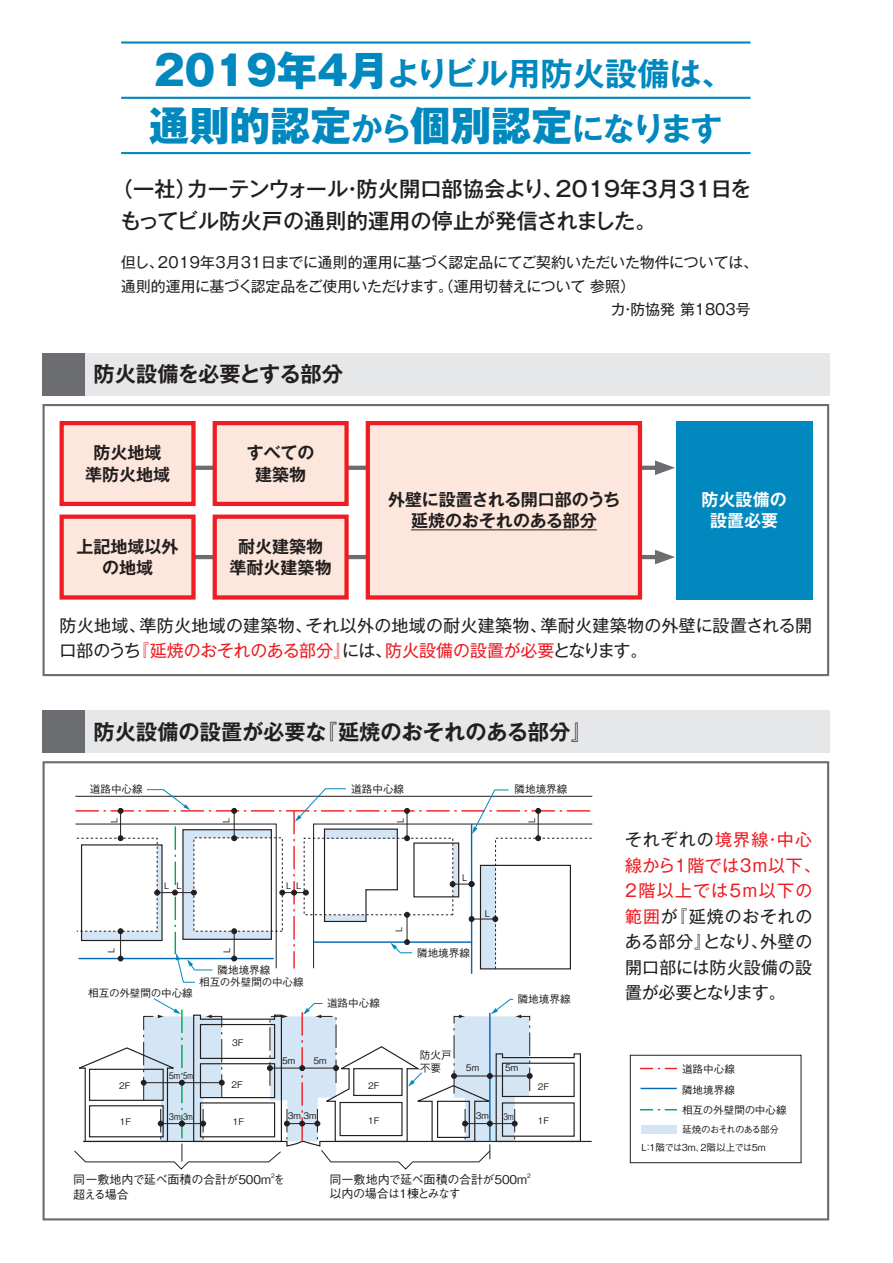
<style>
.page{position:relative;width:893px;height:1263px;background:#fff}
.page>*{position:absolute;margin:0;border:0;box-sizing:border-box;transform-origin:0 0}
.t1{font:800 40.35px "Gothic MB101 Pro";color:#0088bf}
.t2{font:700 32.25px "Gothic MB101 Pro De";color:#0088bf}
.t3{font:500 21.3px/32px "Gothic MB101 Pro";letter-spacing:-.02em;color:#231f20}
.t4{font:700 21.3px "Gothic MB101 Pro De";color:#231f20}
.t5{font:700 21.3px "Gothic MB101 Pro De";letter-spacing:-.03em;color:#231f20}
.t6{font:16.95px/25.5px "Gothic MB101 Pro";color:#231f20}
.t7{font:700 16.95px/21.3px "Gothic MB101 Pro De";color:#231f20;text-align:center}
.t8{font:700 16.95px/21.3px "Gothic MB101 Pro De";color:#fff;text-align:center}
.t9{font:14.85px "Gothic MB101 Pro";letter-spacing:-.01em;color:#231f20}
.t10{font:500 12.15px "Gothic BBB Pro";letter-spacing:-.005em;color:#231f20}
.t11{font:500 12.15px "Gothic BBB Pro";letter-spacing:-.065em;color:#231f20}
.t12{font:500 12.15px "Gothic BBB Pro";letter-spacing:-.03em;color:#231f20}
.t13{font:500 10.65px/20.4px "Gothic BBB Pro";color:#231f20}
.t14{font:500 9.6px "Gothic BBB Pro";letter-spacing:-.03em;color:#231f20}
.t15{font:500 9.6px "Gothic BBB Pro";letter-spacing:-.09em;color:#231f20}
.t16{font:500 9px "Gothic BBB Pro";color:#231f20}
.t17{font:500 9px "Gothic BBB Pro";color:#231f20;scale:.9 1}
.t18{font:500 9px "Gothic BBB Pro";color:#231f20;scale:.8 1}
.t19{font:500 6px "Gothic BBB Pro";color:#231f20}
.s1{font-family:"Gothic MB101 Pro";font-weight:800;font-size:40.35px}
.s2{font-family:"Gothic MB101 Pro De";font-weight:700;font-size:32.25px}
.s3{color:#ee1d23}
</style>
<div class="page">
<div style="left:85px;top:353px;width:744px;height:42px;background:#e6e7e9"></div>
<div style="left:43px;top:353px;width:42px;height:42px;background:#6c6d70"></div>
<div style="left:43px;top:404px;width:786px;height:272px;border:2px solid #6c6d70"></div>
<div style="left:676px;top:421px;width:136px;height:179px;background:#0088bf"></div>
<div style="left:85px;top:710px;width:744px;height:43px;background:#e6e7e9"></div>
<div style="left:43px;top:710px;width:42px;height:43px;background:#6c6d70"></div>
<div style="left:43px;top:761px;width:786px;height:459px;border:2px solid #6c6d70"></div>
<svg style="left:196px;top:466px;width:459px;height:4px"></svg>
<svg style="left:655px;top:460px;width:20px;height:15px"></svg>
<div style="left:62px;top:423px;width:131px;height:81px;background:#fde7dc"></div>
<div style="left:60px;top:421px;width:136px;height:85px;border:4px solid #ee1d23"></div>
<div style="left:215px;top:423px;width:132px;height:81px;background:#fde7dc"></div>
<div style="left:213px;top:421px;width:136px;height:85px;border:4px solid #ee1d23"></div>
<hr style="left:128px;top:555px;width:535px;height:4px;background:#6c6d70">
<svg style="left:655px;top:550px;width:20px;height:14px"></svg>
<div style="left:62px;top:517px;width:131px;height:80px;background:#fde7dc"></div>
<div style="left:60px;top:514px;width:136px;height:86px;border:4px solid #ee1d23"></div>
<div style="left:215px;top:517px;width:132px;height:80px;background:#fde7dc"></div>
<div style="left:213px;top:514px;width:136px;height:86px;border:4px solid #ee1d23"></div>
<div style="left:368px;top:423px;width:272px;height:174px;background:#fde7dc"></div>
<hr style="left:411px;top:529px;width:186px;height:1px;background:#231f20">
<div style="left:366px;top:421px;width:276px;height:179px;border:4px solid #ee1d23"></div>
<svg style="left:74px;top:998px;width:518px;height:172px"></svg>
<div style="left:630px;top:1055px;width:171px;height:108px;border:1px solid #231f20"></div>
<div style="left:641px;top:1125px;width:35px;height:9px;background:#d4e5f5"></div>
<svg style="left:640px;top:1068px;width:37px;height:1px"></svg>
<svg style="left:640px;top:1109px;width:37px;height:1px"></svg>
<hr style="left:640px;top:1088px;width:37px;height:1px;background:#0166b3">
<svg style="left:75px;top:788px;width:518px;height:195px"></svg>
<hr style="left:121px;top:97px;width:629px;height:2px;background:#0088bf">
<hr style="left:121px;top:152px;width:629px;height:2px;background:#0088bf">
<hr style="left:121px;top:41px;width:629px;height:3px;background:#0088bf">
<h2 class="t2" style="left:149px;top:46px;width:570px"><span class="s1">２０１９年４月</span>よりビル用防火設備は､</h2>
<h1 class="t1" style="left:149px;top:92px;width:575px">通則的認定<span class="s2">から</span>個別認定<span class="s2">になります</span></h1>
<p class="t3" style="left:120px;top:171px;width:633px;text-indent:-8px">（一社）カーテンウォール・防火開口部協会より、２０１９年３月３１日をもってビル防火戸の通則的運用の停止が発信されました｡</p>
<p class="t9" style="left:121px;top:250px;width:631px">但し、２０１９年３月３１日までに通則的運用に基づく認定品にてご契約いただいた物件については､</p>
<p class="t9" style="left:121px;top:274px;width:515px">通則的運用に基づく認定品をご使用いただけます｡（運用切替えについて 参照）</p>
<p class="t9" style="left:611px;top:297px;width:141px">カ・防協発 第1803号</p>
<p class="t5" style="left:94px;top:356px;width:251px">防火設備を必要とする部分</p>
<p class="t7" style="left:85px;top:440px;width:87px">防火地域準防火地域</p>
<p class="t7" style="left:247px;top:440px;width:69px">すべての建築物</p>
<p class="t7" style="left:77px;top:534px;width:104px">上記地域以外の地域</p>
<p class="t7" style="left:230px;top:534px;width:104px">耐火建築物準耐火建築物</p>
<p class="t7" style="left:388px;top:487px;width:234px">外壁に設置される開口部のうち延焼のおそれのある部分</p>
<p class="t8" style="left:702px;top:487px;width:87px">防火設備の設置必要</p>
<p class="t6" style="left:60px;top:610px;width:754px">防火地域、準防火地域の建築物、それ以外の地域の耐火建築物、準耐火建築物の外壁に設置される開口部のうち<span class="s3">『延焼のおそれのある部分』</span>には、<span class="s3">防火設備の設置が必要</span>となります。</p>
<p class="t4" style="left:94px;top:714px;width:500px">防火設備の設置が必要な『延焼のおそれのある部分』</p>
<p class="t13" style="left:90px;top:777px;width:54px">道路中心線</p>
<p class="t13" style="left:351px;top:777px;width:54px">道路中心線</p>
<p class="t13" style="left:514px;top:778px;width:54px">隣地境界線</p>
<p class="t16" style="left:107px;top:823px;width:7px;rotate:-90deg">L</p>
<p class="t16" style="left:219px;top:823px;width:7px;rotate:-90deg">L</p>
<p class="t16" style="left:393px;top:823px;width:7px;rotate:-90deg">L</p>
<p class="t16" style="left:524px;top:823px;width:7px;rotate:-90deg">L</p>
<p class="t16" style="left:164px;top:879px;width:19px">L L</p>
<p class="t16" style="left:286px;top:879px;width:16px">L L</p>
<p class="t16" style="left:104px;top:953px;width:7px;rotate:-90deg">L</p>
<p class="t16" style="left:220px;top:953px;width:7px;rotate:-90deg">L</p>
<p class="t13" style="left:199px;top:963px;width:106px;line-height:11.7px;text-indent:18px">隣地境界線<br>相互の外壁間の中心線</p>
<p class="t13" style="left:88px;top:981px;width:106px">相互の外壁間の中心線</p>
<p class="t16" style="left:232px;top:1036px;width:13px">3F</p>
<p class="t16" style="left:392px;top:931px;width:7px;rotate:-90deg">L</p>
<p class="t16" style="left:462px;top:871px;width:7px">L</p>
<p class="t13" style="left:417px;top:942px;width:54px">隣地境界線</p>
<p class="t16" style="left:485px;top:906px;width:7px">L</p>
<p class="t13" style="left:327px;top:992px;width:54px">道路中心線</p>
<p class="t13" style="left:518px;top:987px;width:54px">隣地境界線</p>
<p class="t16" style="left:119px;top:1078px;width:13px">2F</p>
<p class="t16" style="left:120px;top:1114px;width:13px">1F</p>
<p class="t17" style="left:169px;top:1068px;width:28px">5m 5m</p>
<p class="t17" style="left:169px;top:1109px;width:28px">3m 3m</p>
<p class="t16" style="left:232px;top:1078px;width:13px">2F</p>
<p class="t16" style="left:233px;top:1114px;width:13px">1F</p>
<p class="t16" style="left:282px;top:1053px;width:15px">5m</p>
<p class="t16" style="left:313px;top:1053px;width:15px">5m</p>
<p class="t16" style="left:288px;top:1108px;width:30px">3m 3m</p>
<p class="t16" style="left:368px;top:1078px;width:13px">2F</p>
<p class="t16" style="left:368px;top:1113px;width:13px">1F</p>
<p class="t13" style="left:420px;top:1047px;width:33px;line-height:12.8px">防火戸不要</p>
<p class="t16" style="left:466px;top:1061px;width:15px">5m</p>
<p class="t16" style="left:505px;top:1061px;width:15px">5m</p>
<p class="t16" style="left:476px;top:1108px;width:15px">3m</p>
<p class="t18" style="left:503px;top:1109px;width:15px">3m</p>
<p class="t16" style="left:538px;top:1079px;width:13px">2F</p>
<p class="t16" style="left:538px;top:1114px;width:13px">1F</p>
<p class="t19" style="left:271px;top:1171px;width:5px">2</p>
<p class="t10" style="left:73px;top:1170px;width:213px">同一敷地内で延べ面積の合計が500m を</p>
<p class="t12" style="left:73px;top:1184px;width:57px">超える場合</p>
<p class="t10" style="left:329px;top:1169px;width:199px">同一敷地内で延べ面積の合計が500m</p>
<p class="t19" style="left:527px;top:1171px;width:5px">2</p>
<p class="t11" style="left:329px;top:1184px;width:133px">以内の場合は1棟とみなす</p>
<p class="t6" style="left:623px;top:825px;width:191px;text-align:justify">それぞれの<span class="s3">境界線・中心線から1階では３ｍ以下､２階以上では５ｍ以下の範囲</span>が『延焼のおそれのある部分』となり､外壁の開口部には防火設備の設置が必要となります｡</p>
<p class="t13" style="left:682px;top:1058px;width:106px">道路中心線<br>隣地境界線<br>相互の外壁間の中心線</p>
<p class="t14" style="left:642px;top:1140px;width:126px">L：1階では3m、2階以上では5m</p>
<p class="t15" style="left:682px;top:1121px;width:99px">延焼のおそれのある部分</p>
</div>
